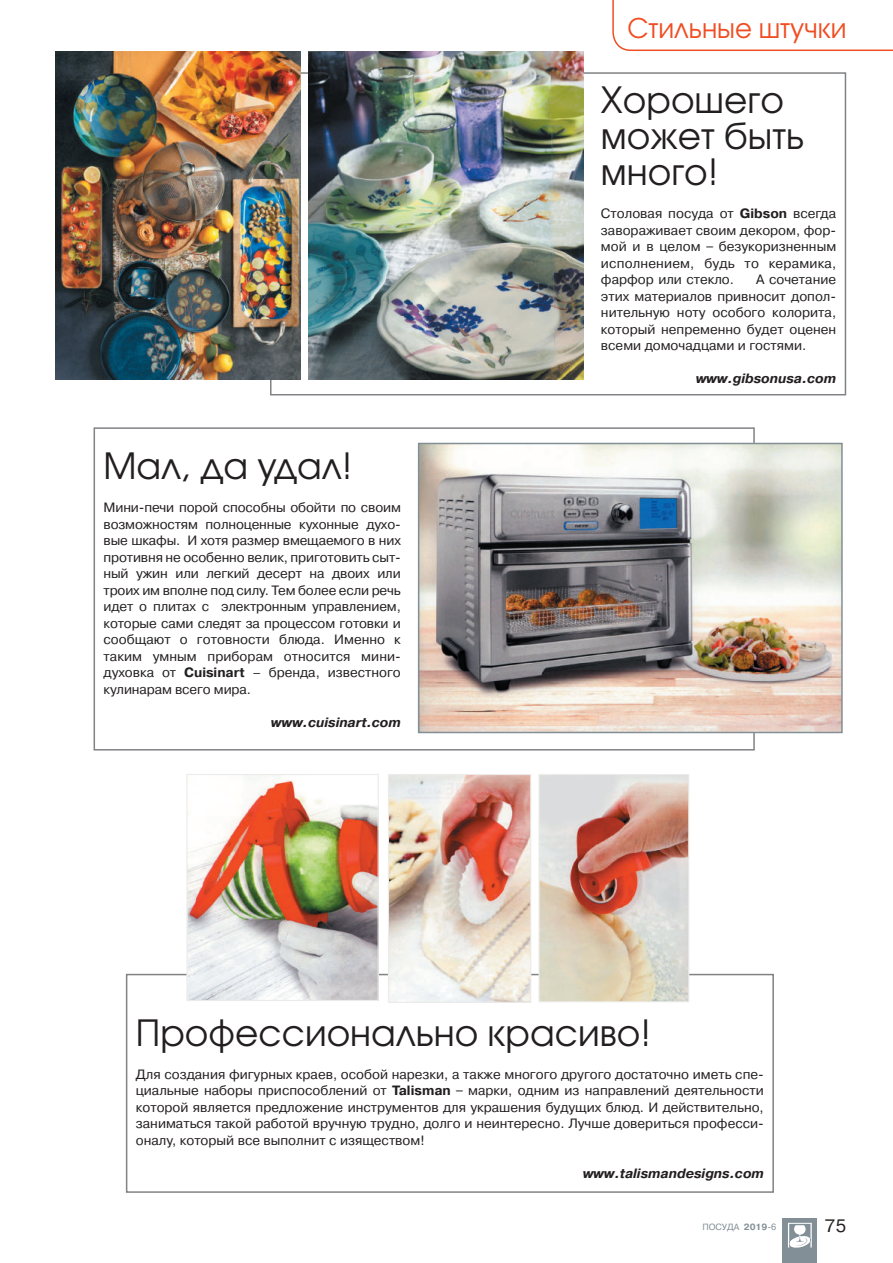
<style>
.page{position:relative;width:893px;height:1263px;background:#fff}
.page>*{position:absolute;margin:0;border:0;box-sizing:border-box;transform-origin:0 0}
.t1{font:36px/36px "Avant Garde Gothic C";color:#231f20}
.t2{font:27px "Avant Garde Gothic C";color:#f04d22}
.t3{font:18px "Pragmatica C";color:#231f20}
.t4{font:13.5px/16.5px "Pragmatica C";color:#231f20;text-align:justify}
.t5{font:italic 700 13.5px "Pragmatica C";color:#231f20}
.t6{font:9px "Pragmatica C";color:#828f96}
.s1{font-weight:700}
.s2{font-family:"Avant Garde Gothic C"}
</style>
<div class="page">
<div style="left:783px;top:1218px;width:34px;height:45px;background:#828f96"></div>
<svg style="left:788px;top:1223px;width:24px;height:25px"></svg>
<svg style="left:612px;top:0;width:281px;height:51px"></svg>
<div style="left:126px;top:974px;width:648px;height:219px;border:2px solid #808285"></div>
<div style="left:94px;top:427px;width:661px;height:323px;border:2px solid #808285"></div>
<img style="left:421px;top:446px;width:419px;height:284px">
<div style="left:418px;top:443px;width:425px;height:290px;border:2px solid #828f96"></div>
<img style="left:540px;top:776px;width:147px;height:224px">
<div style="left:538px;top:774px;width:151px;height:228px;border:1px solid #ecebe9"></div>
<img style="left:188px;top:776px;width:189px;height:223px">
<div style="left:186px;top:774px;width:193px;height:227px;border:1px solid #ecebe9"></div>
<img style="left:390px;top:776px;width:139px;height:225px">
<div style="left:388px;top:774px;width:143px;height:229px;border:1px solid #ecebe9"></div>
<img style="left:55px;top:51px;width:245px;height:328px">
<img style="left:308px;top:51px;width:276px;height:328px">
<h2 class="t2" style="left:627px;top:12px;width:221px">Стильные штучки</h2>
<h1 class="t1" style="left:104px;top:448px;width:250px">Мал, да удал!</h1>
<p class="t4" style="left:104px;top:499px;width:299px">Мини-печи порой способны обойти по своим возможностям полноценные кухонные духо&shy;вые шкафы. И хотя размер вмещаемого в них противня не особенно велик, приготовить сыт&shy;ный ужин или легкий десерт на двоих или троих им вполне под силу. Тем более если речь идет о плитах с электронным управлением, которые сами следят за процессом готовки и сообщают о готовности блюда. Именно к таким умным приборам относится мини&shy;духовка от <span class="s1">Cuisinart</span> – бренда, известного кулинарам всего мира.</p>
<p class="t5" style="left:271px;top:715px;width:131px">www.cuisinart.com</p>
<h1 class="t1" style="left:601px;top:82px;width:205px">Хорошего может быть много!</h1>
<p class="t4" style="left:601px;top:205px;width:237px">Столовая посуда от <span class="s1">Gibson</span> всегда завораживает своим декором, фор&shy;мой и в целом <span class="s2">–</span> безукоризненным исполнением, будь то керамика, фарфор или стекло.</p>
<p class="t4" style="left:601px;top:271px;width:237px;text-indent:155px">А сочетание этих материалов привносит допол&shy;нительную ноту особого колорита, который непременно будет оценен всеми домочадцами и гостями.</p>
<p class="t5" style="left:696px;top:371px;width:142px">www.gibsonusa.com</p>
<h1 class="t1" style="left:136px;top:1014px;width:517px">Профессионально красиво!</h1>
<p class="t4" style="left:136px;top:1066px;width:629px">Для создания фигурных краев, особой нарезки, а также многого другого достаточно иметь спе&shy;циальные наборы приспособлений от <span class="s1">Talisman</span> <span class="s2">–</span> марки, одним из направлений деятельности которой является предложение инструментов для украшения будущих блюд. И действительно, заниматься такой работой вручную трудно, долго и неинтересно. Лучше довериться професси&shy;оналу, который все выполнит с изяществом!</p>
<p class="t5" style="left:583px;top:1165px;width:183px">www.talismandesigns.com</p>
<p class="t6" style="left:702px;top:1222px;width:76px">ПОСУДА <span class="s1">2019</span>-6</p>
<h3 class="t3" style="left:825px;top:1216px;width:23px">75</h3>
</div>
